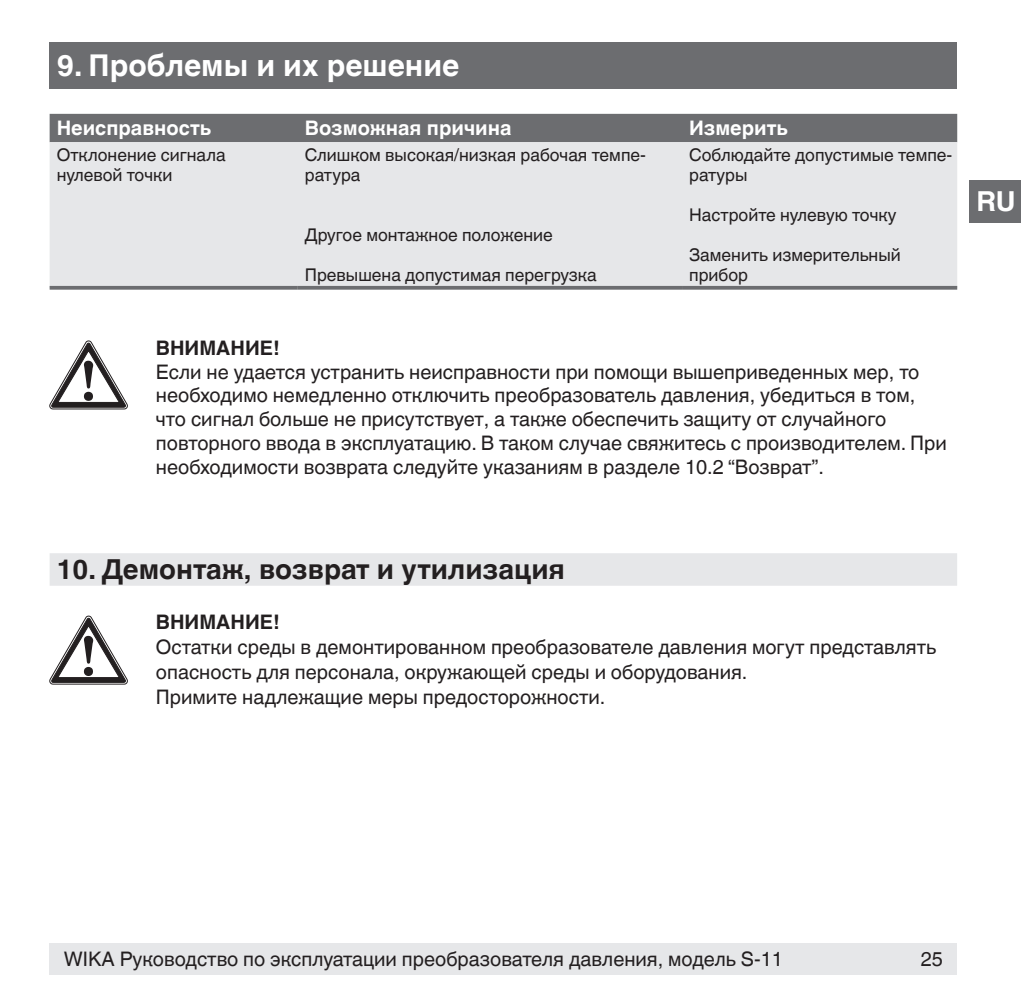
<style>
.page{position:relative;width:1021px;height:1007px;background:#fff}
.page>*{position:absolute;margin:0;border:0;box-sizing:border-box;transform-origin:0 0}
.t1{font:700 30px "Helvetica World";color:#fff}
.t2{font:700 27.5px "Helvetica World";color:#231f20}
.t3{font:700 27.5px "Helvetica World";color:#fff}
.t4{font:20px/23.8px "Helvetica World";color:#231f20}
.t5{font:700 20px "Helvetica World";color:#fff}
.t6{font:700 20px "Helvetica World";color:#231f20}
.t7{font:17.5px/20px "Helvetica World";color:#231f20}
</style>
<div class="page">
<div style="left:50px;top:943px;width:907px;height:31px;background:#e6e7e9"></div>
<div style="left:50px;top:43px;width:907px;height:46px;background:#6c6d70"></div>
<div style="left:969px;top:180px;width:51px;height:42px;background:#6c6d70"></div>
<div style="left:50px;top:114px;width:907px;height:28px;background:#6c6d70"></div>
<div style="left:50px;top:142px;width:907px;height:144px;background:#e6e7e9"></div>
<hr style="left:50px;top:286px;width:248px;height:3px;background:#6c6d70">
<hr style="left:298px;top:286px;width:384px;height:3px;background:#6c6d70">
<hr style="left:682px;top:286px;width:275px;height:3px;background:#6c6d70">
<div style="left:50px;top:553px;width:907px;height:32px;background:#e6e7e9"></div>
<svg style="left:50px;top:341px;width:77px;height:68px"></svg>
<svg style="left:50px;top:616px;width:77px;height:68px"></svg>
<h1 class="t1" style="left:57px;top:48px;width:404px">9. Проблемы и их решение</h1>
<p class="t5" style="left:57px;top:117px;width:156px">Неисправность</p>
<p class="t5" style="left:305px;top:117px;width:208px">Возможная причина</p>
<p class="t5" style="left:689px;top:117px;width:100px">Измерить</p>
<p class="t7" style="left:57px;top:144px;width:170px">Отклонение сигнала нулевой точки</p>
<p class="t7" style="left:305px;top:144px;width:343px">Слишком высокая/низкая рабочая темпе&shy;ратура</p>
<p class="t7" style="left:689px;top:144px;width:265px">Соблюдайте допустимые темпе&shy;ратуры</p>
<p class="t7" style="left:689px;top:204px;width:209px">Настройте нулевую точку</p>
<p class="t7" style="left:689px;top:245px;width:213px">Заменить измерительный прибор</p>
<p class="t7" style="left:305px;top:224px;width:249px">Другое монтажное положение</p>
<p class="t7" style="left:305px;top:264px;width:293px">Превышена допустимая перегрузка</p>
<p class="t6" style="left:156px;top:336px;width:125px">ВНИМАНИЕ!</p>
<p class="t4" style="left:156px;top:359px;width:792px">Если не удается устранить неисправности при помощи вышеприведенных мер, то необходимо немедленно отключить преобразователь давления, убедиться в том, что сигнал больше не присутствует, а также обеспечить защиту от случайного повторного ввода в эксплуатацию. В таком случае свяжитесь с производителем. При необходимости возврата следуйте указаниям в разделе 10.2 “Возврат”.</p>
<h2 class="t3" style="left:976px;top:185px;width:41px">RU</h2>
<h2 class="t2" style="left:57px;top:553px;width:510px">10. Демонтаж, возврат и утилизация</h2>
<p class="t6" style="left:156px;top:610px;width:125px">ВНИМАНИЕ!</p>
<p class="t4" style="left:156px;top:634px;width:781px;line-height:25px">Остатки среды в демонтированном преобразователе давления могут представлять опасность для персонала, окружающей среды и оборудования.<br>Примите надлежащие меры предосторожности.</p>
<p class="t4" style="left:64px;top:947px;width:720px">WIKA Руководство по эксплуатации преобразователя давления, модель S-11</p>
<p class="t4" style="left:920px;top:947px;width:24px">25</p>
</div>
